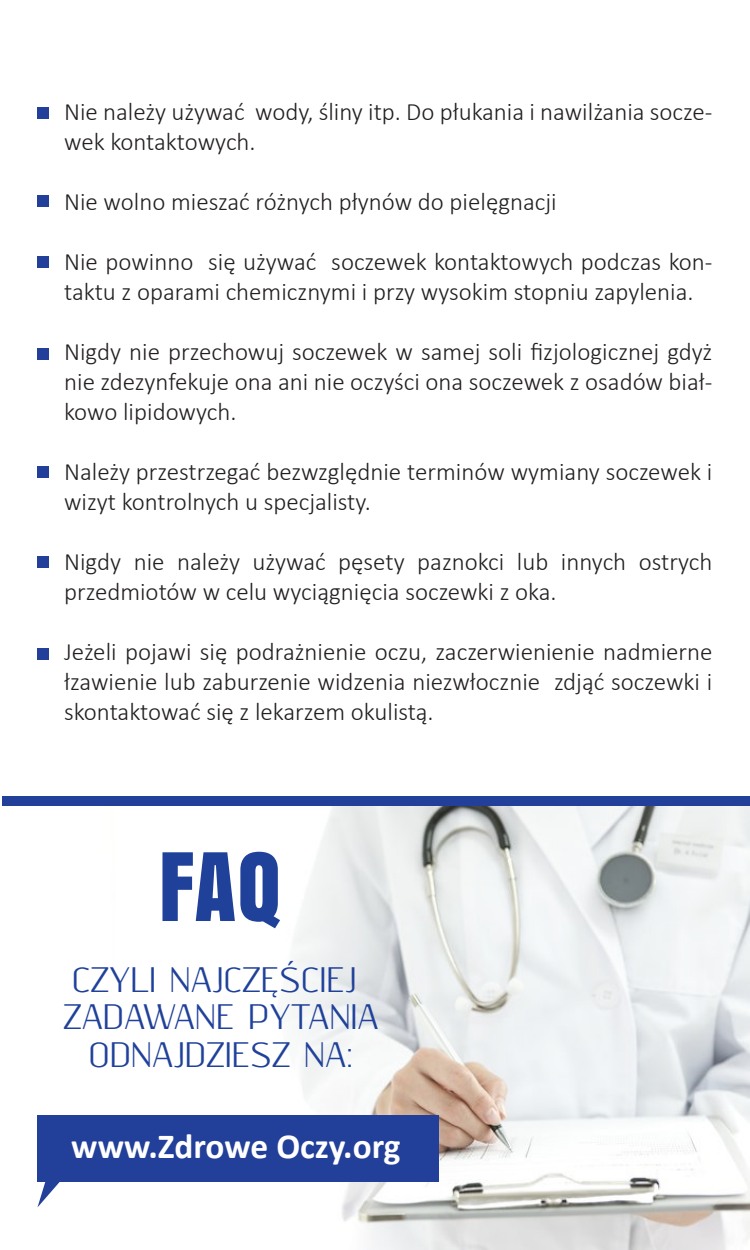
<style>
.page{position:relative;width:750px;height:1250px;background:#fff}
.page>*{position:absolute;margin:0;border:0;box-sizing:border-box;transform-origin:0 0}
.t1{font:88.38px "Anton";color:#20419a}
.t2{font:700 35.38px "Calibri";color:#fff}
.t3{font:31.12px/37.2px "Resagnicto";letter-spacing:-.025em;color:#20419a;text-align:center}
.t4{font:300 25px/30px "Calibri";color:#231f20}
</style>
<div class="page">
<img style="left:85px;top:806px;width:665px;height:444px">
<div style="left:2px;top:796px;width:748px;height:10px;background:#223f99"></div>
<div style="left:37px;top:107px;width:12px;height:11px;background:#223f99"></div>
<div style="left:37px;top:195px;width:12px;height:12px;background:#223f99"></div>
<div style="left:37px;top:257px;width:12px;height:11px;background:#223f99"></div>
<div style="left:37px;top:348px;width:12px;height:12px;background:#223f99"></div>
<div style="left:37px;top:467px;width:12px;height:11px;background:#223f99"></div>
<div style="left:37px;top:557px;width:12px;height:11px;background:#223f99"></div>
<div style="left:37px;top:648px;width:12px;height:12px;background:#223f99"></div>
<div style="left:38px;top:1115px;width:401px;height:66px;background:#223f99"></div>
<svg style="left:38px;top:1181px;width:33px;height:26px"></svg>
<p class="t4" style="left:64px;top:96px;width:650px">Nie należy używać wody, śliny itp. Do płukania i nawilżania socze&shy;wek kontaktowych.</p>
<p class="t4" style="left:64px;top:186px;width:494px">Nie wolno mieszać różnych płynów do pielęgnacji</p>
<p class="t4" style="left:64px;top:246px;width:650px">Nie powinno się używać soczewek kontaktowych podczas kon&shy;taktu z oparami chemicznymi i przy wysokim stopniu zapylenia.</p>
<p class="t4" style="left:64px;top:336px;width:650px;text-align:justify">Nigdy nie przechowuj soczewek w samej soli fizjologicznej gdyż nie zdezynfekuje ona ani nie oczyści ona soczewek z osadów biał&shy;kowo lipidowych.</p>
<p class="t4" style="left:64px;top:456px;width:650px">Należy przestrzegać bezwzględnie terminów wymiany soczewek i wizyt kontrolnych u specjalisty.</p>
<p class="t4" style="left:64px;top:546px;width:650px">Nigdy nie należy używać pęsety paznokci lub innych ostrych przedmiotów w celu wyciągnięcia soczewki z oka.</p>
<p class="t4" style="left:64px;top:636px;width:650px;text-align:justify">Jeżeli pojawi się podrażnienie oczu, zaczerwienienie nadmierne łzawienie lub zaburzenie widzenia niezwłocznie zdjąć soczewki i skontaktować się z lekarzem okulistą.</p>
<h1 class="t1" style="left:159px;top:817px;width:123px">FAQ</h1>
<p class="t3" style="left:63px;top:963px;width:318px">CZYLI NAJCZĘŚCIEJ<br>ZADAWANE PYTANIA<br>ODNAJDZIESZ NA:</p>
<h2 class="t2" style="left:71px;top:1124px;width:331px">www.Zdrowe Oczy.org</h2>
</div>
